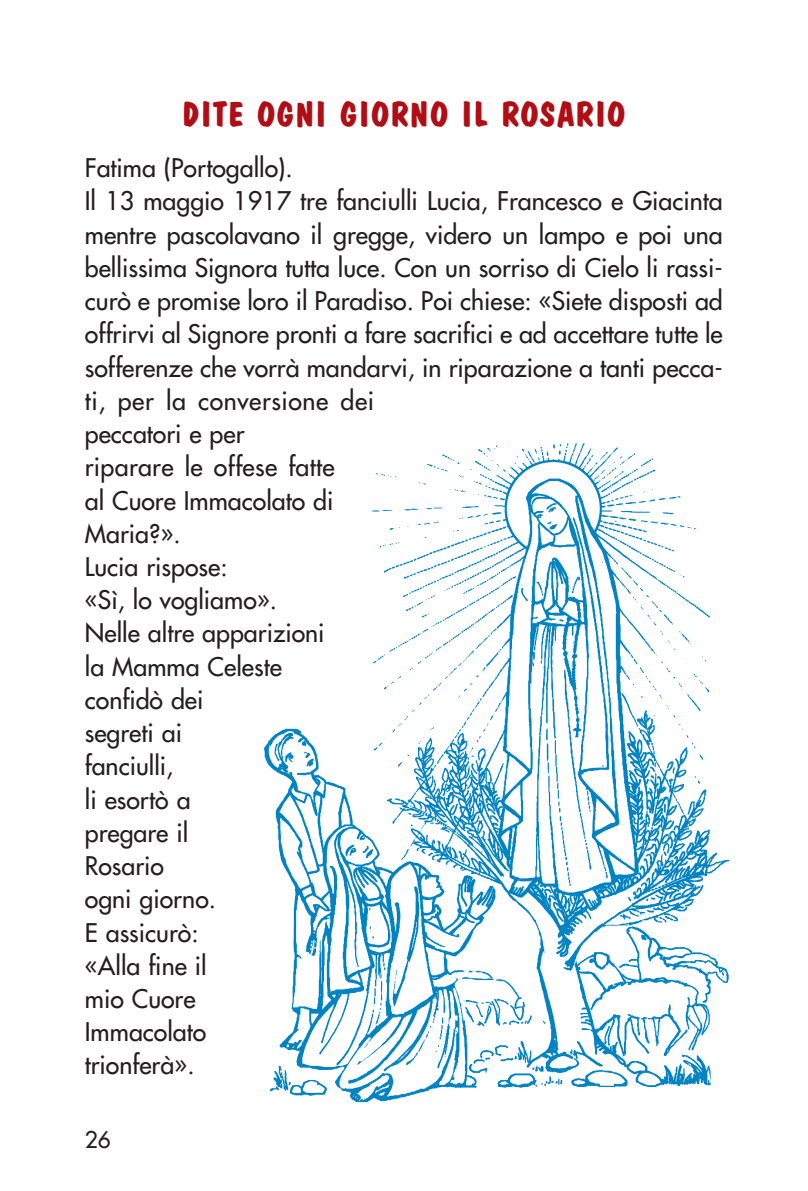
<style>
.page{position:relative;width:808px;height:1191px;background:#fff}
.page>*{position:absolute;margin:0;border:0;box-sizing:border-box;transform-origin:0 0}
.t1{font:700 35px "Dom Casual";color:#b10d15}
.t2{font:25px/33.2px "Futura";color:#231f20}
.t3{font:22.5px "Futura";color:#231f20}
</style>
<div class="page">
<img style="left:264px;top:443px;width:466px;height:660px">
<h1 class="t1" style="left:181px;top:100px;width:446px">DITE OGNI GIORNO IL ROSARIO</h1>
<p class="t2" style="left:85px;top:153px;width:639px">Fatima (Portogallo).<br>Il 13 maggio 1917 tre fanciulli Lucia, Francesco e Giacinta mentre pascolavano il gregge, videro un lampo e poi una bellissima Signora tutta luce. Con un sorriso di Cielo li rassi&shy;curò e promise loro il Paradiso. Poi chiese: «Siete disposti ad offrirvi al Signore pronti a fare sacrifici e ad accettare tutte le sofferenze che vorrà mandarvi, in riparazione a tanti pecca&shy;ti, per la conversione dei<br>peccatori e per<br>riparare le offese fatte<br>al Cuore Immacolato di<br>Maria?».<br>Lucia rispose:<br>«Sì, lo vogliamo».<br>Nelle altre apparizioni<br>la Mamma Celeste<br>confidò dei<br>segreti ai<br>fanciulli,<br>li esortò a<br>pregare il<br>Rosario<br>ogni giorno.<br>E assicurò:<br>«Alla fine il<br>mio Cuore<br>Immacolato<br>trionferà».</p>
<p class="t3" style="left:85px;top:1128px;width:27px">26</p>
</div>
